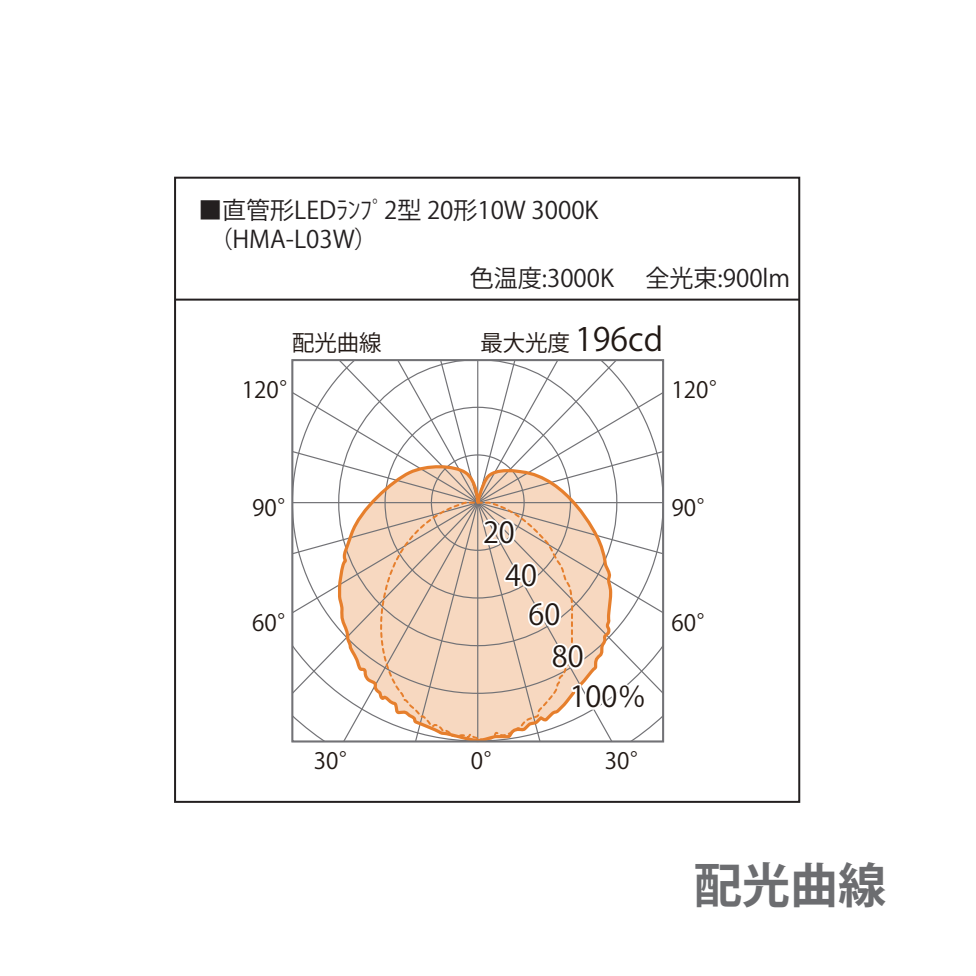
<style>
.page{position:relative;width:976px;height:976px;background:#fff}
.page>*{position:absolute;margin:0;border:0;box-sizing:border-box;transform-origin:0 0}
.t1{font:700 48px "Koz Go Pro";color:#6c6d70}
.t2{font:32px "Koz Go Pro";color:#211814}
.t3{font:28.8px/42.8px "Koz Go Pro";color:#211814}
.t4{font:24px/28.8px "Koz Go Pro";color:#231f20}
.t5{font:22.4px "Koz Go Pro";color:#211814}
.s1{font-size:22.4px}
</style>
<div class="page">
<hr style="left:175px;top:298px;width:624px;height:2px;background:#231f20">
<svg style="left:294px;top:362px;width:367px;height:377px"></svg>
<svg style="left:383px;top:362px;width:189px;height:43px"></svg>
<svg style="left:294px;top:405px;width:367px;height:194px"></svg>
<svg style="left:336px;top:460px;width:278px;height:283px"></svg>
<div style="left:291px;top:359px;width:373px;height:383px;border:2px solid #727276"></div>
<svg style="left:478px;top:517px;width:61px;height:73px"></svg>
<svg style="left:525px;top:599px;width:38px;height:30px"></svg>
<svg style="left:549px;top:641px;width:37px;height:30px"></svg>
<svg style="left:568px;top:680px;width:79px;height:33px"></svg>
<p class="t4" style="left:209px;top:196px;width:390px;text-indent:-11px">■直管形LEDﾗﾝﾌﾟ2型 20形10W 3000K（HMA-L03W）</p>
<p class="t4" style="left:469px;top:264px;width:146px">色温度:3000K</p>
<p class="t4" style="left:645px;top:264px;width:146px">全光束:900lm</p>
<p class="t5" style="left:292px;top:328px;width:91px">配光曲線</p>
<h2 class="t2" style="left:480px;top:318px;width:184px"><span class="s1">最大光度</span> 196cd</h2>
<p class="t5" style="left:241px;top:375px;width:61px">120°</p>
<p class="t5" style="left:671px;top:375px;width:61px">120°</p>
<p class="t5" style="left:252px;top:492px;width:49px">90°</p>
<p class="t5" style="left:252px;top:608px;width:49px">60°</p>
<p class="t3" style="left:505px;top:511px;width:33px;text-indent:-22px">20<br>40</p>
<p class="t3" style="left:528px;top:593px;width:33px">60</p>
<p class="t3" style="left:551px;top:635px;width:33px">80</p>
<p class="t3" style="left:569px;top:676px;width:78px">100％</p>
<p class="t5" style="left:314px;top:745px;width:49px">30°</p>
<p class="t5" style="left:470px;top:745px;width:36px">0°</p>
<p class="t5" style="left:604px;top:745px;width:49px">30°</p>
<p class="t5" style="left:671px;top:492px;width:49px">90°</p>
<p class="t5" style="left:671px;top:608px;width:49px">60°</p>
<h1 class="t1" style="left:693px;top:854px;width:193px">配光曲線</h1>
</div>
